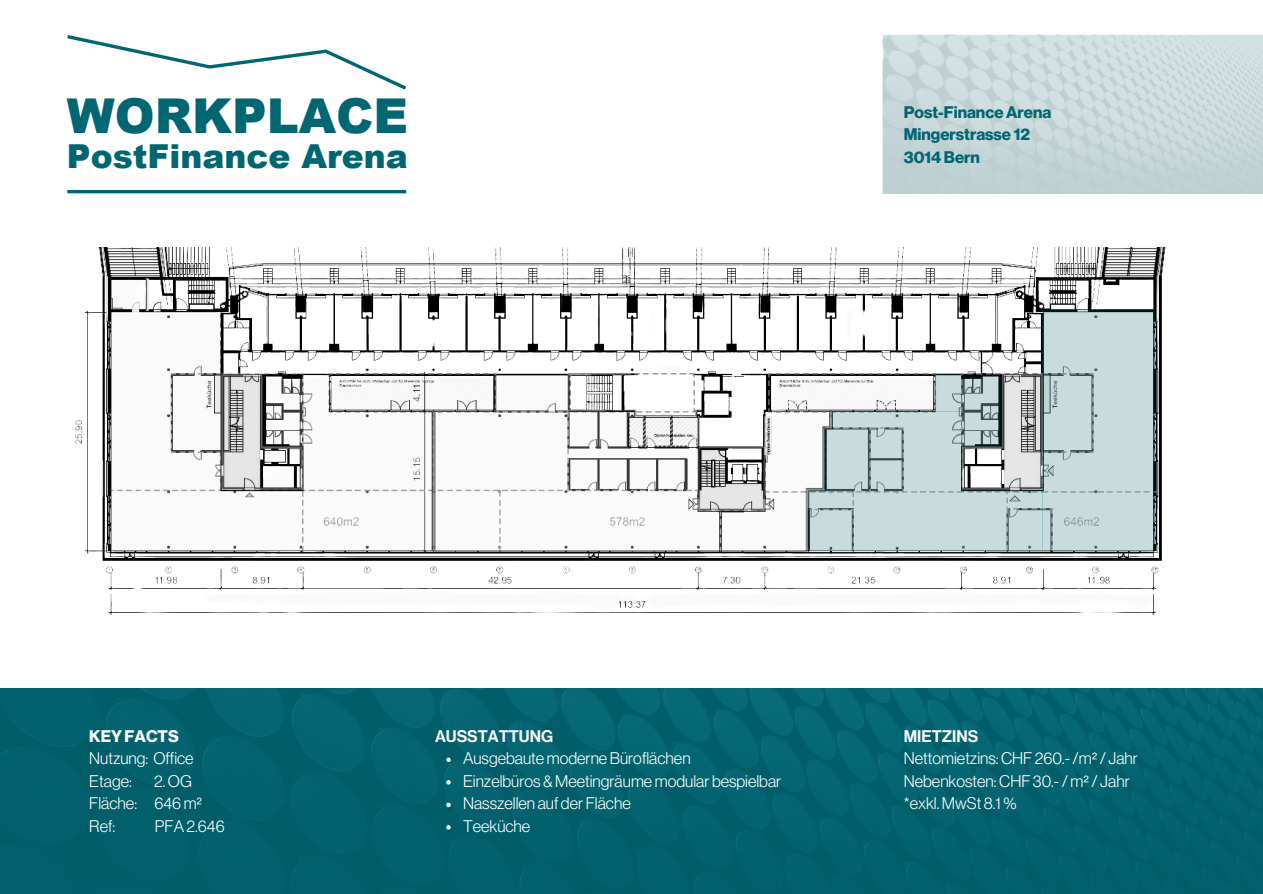
<style>
.page{position:relative;width:1263px;height:894px;background:#fff}
.page>*{position:absolute;margin:0;border:0;box-sizing:border-box;transform-origin:0 0}
.t1{font:900 48px "Arial";color:#006672}
.t2{font:900 33px "Arial";color:#006672}
.t3{font:300 16.5px "Neue Haas Display";color:#fff}
.t4{font:700 16.5px/22.5px "Neue Haas Display";color:#006672}
.t5{font:16.5px "Neue Haas Display Mediu";color:#fff}
.t6{font:700 16.5px "Neue Haas Display";color:#fff}
</style>
<div class="page">
<img style="left:883px;top:35px;width:380px;height:158px">
<div style="left:0;top:688px;width:1263px;height:205px;background:#03616d"></div>
<hr style="left:67px;top:190px;width:339px;height:3px;background:#006672">
<svg style="left:67px;top:35px;width:339px;height:55px"></svg>
<svg style="left:446px;top:757px;width:5px;height:4px"></svg>
<svg style="left:446px;top:779px;width:5px;height:5px"></svg>
<svg style="left:446px;top:802px;width:5px;height:4px"></svg>
<svg style="left:446px;top:824px;width:5px;height:5px"></svg>
<img style="left:75px;top:248px;width:1091px;height:368px">
<svg style="left:824px;top:429px;width:137px;height:61px;background:#bcd0d2"></svg>
<svg style="left:831px;top:411px;width:130px;height:18px;background:#b7ccce"></svg>
<svg style="left:1042px;top:309px;width:113px;height:241px;background:#bdd1d3"></svg>
<svg style="left:869px;top:490px;width:173px;height:60px;background:#c2d6d8"></svg>
<svg style="left:935px;top:373px;width:26px;height:38px"></svg>
<svg style="left:809px;top:490px;width:60px;height:60px;background:#bcd0d2"></svg>
<svg style="left:961px;top:377px;width:39px;height:69px;background:#9cb0b2"></svg>
<h1 class="t1" style="left:67px;top:81px;width:343px">WORKPLACE</h1>
<h2 class="t2" style="left:67px;top:131px;width:342px">PostFinance Arena</h2>
<p class="t4" style="left:904px;top:101px;width:149px">Post-FinanceArena<br>Mingerstrasse 12<br>3014Bern</p>
<p class="t6" style="left:89px;top:728px;width:91px">KEYFACTS</p>
<p class="t3" style="left:89px;top:750px;width:106px">Nutzung: Office</p>
<p class="t3" style="left:89px;top:773px;width:44px">Etage:</p>
<p class="t3" style="left:154px;top:773px;width:39px">2. OG</p>
<h3 class="t3" style="left:89px;top:795px;width:114px">Fläche: 646m²</h3>
<p class="t3" style="left:89px;top:818px;width:27px">Ref:</p>
<p class="t3" style="left:155px;top:818px;width:71px">PFA2.646</p>
<p class="t5" style="left:435px;top:728px;width:120px">AUSSTATTUNG</p>
<h4 class="t3" style="left:463px;top:750px;width:229px">AusgebautemoderneBüroflächen</h4>
<p class="t3" style="left:463px;top:773px;width:320px">Einzelbüros &amp; Meetingräumemodular bespielbar</p>
<p class="t3" style="left:463px;top:795px;width:169px">Nasszellen auf der Fläche</p>
<p class="t3" style="left:463px;top:818px;width:69px">Teeküche</p>
<p class="t5" style="left:904px;top:728px;width:76px">MIETZINS</p>
<p class="t3" style="left:904px;top:750px;width:236px">Nettomietzins:CHF 260.-/m²/ Jahr</p>
<p class="t3" style="left:904px;top:773px;width:227px">Nebenkosten:CHF 30.-/m²/ Jahr</p>
<p class="t3" style="left:904px;top:795px;width:114px">*exkl. MwSt 8.1%</p>
</div>
